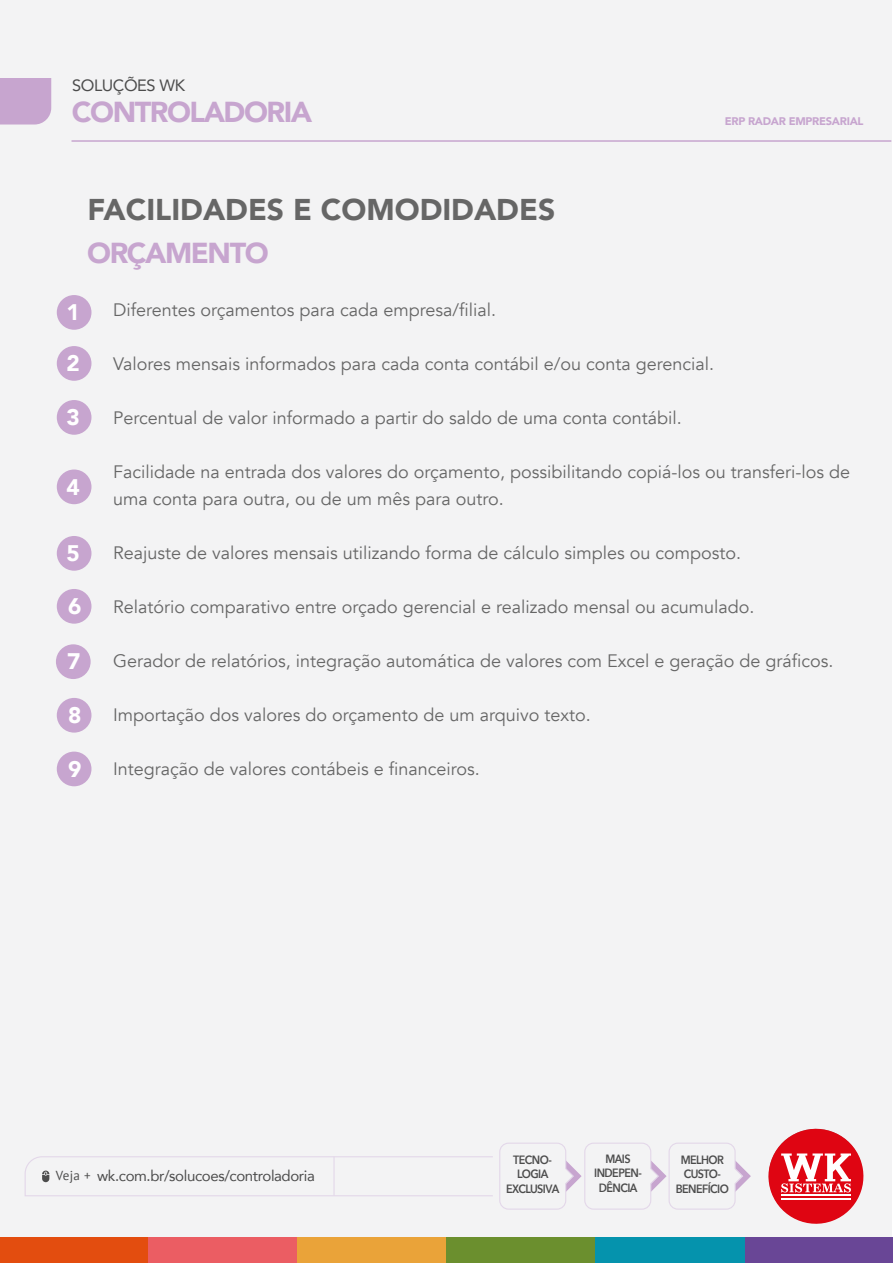
<style>
.page{position:relative;width:893px;height:1263px;background:#fff}
.page>*{position:absolute;margin:0;border:0;box-sizing:border-box;transform-origin:0 0}
.t1{font:900 30px "Avenir";color:#666}
.t2{font:900 28.8px "Avenir";letter-spacing:-.05em;color:#c7a5cf}
.t3{font:900 22.5px "Avenir";color:#fff}
.t4{font:18px/27px "Avenir";color:#666}
.t5{font:16.35px "Avenir";letter-spacing:-.025em;color:#4c4c4c}
.t6{font:15px "Avenir";letter-spacing:-.025em;color:#4c4c4c}
.t7{font:600 12px/14.4px "Avenir Next";letter-spacing:-.05em;color:#4c4c4c;text-align:center;scale:.9 1}
.t8{font:900 11.1px "Avenir";letter-spacing:-.025em;color:#c7a5cf}
.s1{font-family:"PT Sans";font-size:13.05px}
</style>
<div class="page">
<div style="left:0;top:0;width:891px;height:1241px;background:#f3f3f4"></div>
<div style="left:0;top:78px;width:51px;height:47px;background:#c7a5cf"></div>
<hr style="left:72px;top:140px;width:819px;height:2px;background:#c7a5cf">
<svg style="left:768px;top:1128px;width:96px;height:96px"></svg>
<svg style="left:24px;top:1142px;width:727px;height:68px"></svg>
<div style="left:0;top:1237px;width:148px;height:26px;background:#e34d0f"></div>
<div style="left:148px;top:1237px;width:149px;height:26px;background:#eb5d63"></div>
<div style="left:297px;top:1237px;width:150px;height:26px;background:#eaa339"></div>
<div style="left:447px;top:1237px;width:149px;height:26px;background:#6b8f2e"></div>
<div style="left:596px;top:1237px;width:149px;height:26px;background:#0593ad"></div>
<div style="left:745px;top:1237px;width:148px;height:26px;background:#694696"></div>
<div style="left:57px;top:295px;width:34px;height:35px;background:#c7a5cf;border-radius:50%"></div>
<div style="left:57px;top:346px;width:34px;height:35px;background:#c7a5cf;border-radius:50%"></div>
<div style="left:57px;top:400px;width:34px;height:35px;background:#c7a5cf;border-radius:50%"></div>
<div style="left:57px;top:469px;width:34px;height:35px;background:#c7a5cf;border-radius:50%"></div>
<div style="left:57px;top:536px;width:34px;height:35px;background:#c7a5cf;border-radius:50%"></div>
<div style="left:57px;top:589px;width:34px;height:35px;background:#c7a5cf;border-radius:50%"></div>
<div style="left:56px;top:644px;width:35px;height:35px;background:#c7a5cf;border-radius:50%"></div>
<div style="left:57px;top:698px;width:34px;height:35px;background:#c7a5cf;border-radius:50%"></div>
<div style="left:57px;top:752px;width:34px;height:34px;background:#c7a5cf;border-radius:50%"></div>
<p class="t5" style="left:72px;top:72px;width:114px">SOLUÇÕES WK</p>
<h2 class="t2" style="left:72px;top:88px;width:242px">CONTROLADORIA</h2>
<h1 class="t1" style="left:87px;top:184px;width:469px">FACILIDADES E COMODIDADES</h1>
<h2 class="t2" style="left:87px;top:228px;width:183px">ORÇAMENTO</h2>
<p class="t8" style="left:725px;top:111px;width:140px">ERP RADAR EMPRESARIAL</p>
<p class="t3" style="left:67px;top:293px;width:15px">1</p>
<p class="t3" style="left:67px;top:344px;width:15px">2</p>
<p class="t3" style="left:67px;top:398px;width:15px">3</p>
<p class="t3" style="left:67px;top:467px;width:15px">4</p>
<p class="t3" style="left:67px;top:534px;width:15px">5</p>
<p class="t3" style="left:68px;top:587px;width:15px">6</p>
<p class="t3" style="left:67px;top:642px;width:15px">7</p>
<p class="t3" style="left:68px;top:696px;width:15px">8</p>
<p class="t3" style="left:68px;top:749px;width:15px">9</p>
<p class="t4" style="left:113px;top:297px;width:384px">Diferentes orçamentos para cada empresa/filial.</p>
<p class="t4" style="left:113px;top:351px;width:603px">Valores mensais informados para cada conta contábil e/ou conta gerencial.</p>
<p class="t4" style="left:113px;top:405px;width:570px">Percentual de valor informado a partir do saldo de uma conta contábil.</p>
<p class="t4" style="left:113px;top:459px;width:738px">Facilidade na entrada dos valores do orçamento, possibilitando copiá-los ou transferi-los de uma conta para outra, ou de um mês para outro.</p>
<p class="t4" style="left:113px;top:540px;width:630px">Reajuste de valores mensais utilizando forma de cálculo simples ou composto.</p>
<p class="t4" style="left:113px;top:594px;width:643px">Relatório comparativo entre orçado gerencial e realizado mensal ou acumulado.</p>
<p class="t4" style="left:113px;top:648px;width:722px">Gerador de relatórios, integração automática de valores com Excel e geração de gráficos.</p>
<p class="t4" style="left:113px;top:702px;width:479px">Importação dos valores do orçamento de um arquivo texto.</p>
<p class="t4" style="left:113px;top:756px;width:368px">Integração de valores contábeis e financeiros.</p>
<p class="t6" style="left:56px;top:1164px;width:261px"><span class="s1">Veja +</span> wk.com.br/solucoes/controladoria</p>
<p class="t7" style="left:594px;top:1151px;width:54px">MAIS<br>INDEPEN-<br>DÊNCIA</p>
<p class="t7" style="left:506px;top:1152px;width:61px">TECNO-<br>LOGIA<br>EXCLUSIVA</p>
<p class="t7" style="left:676px;top:1152px;width:61px">MELHOR<br>CUSTO-<br>BENEFÍCIO</p>
</div>
